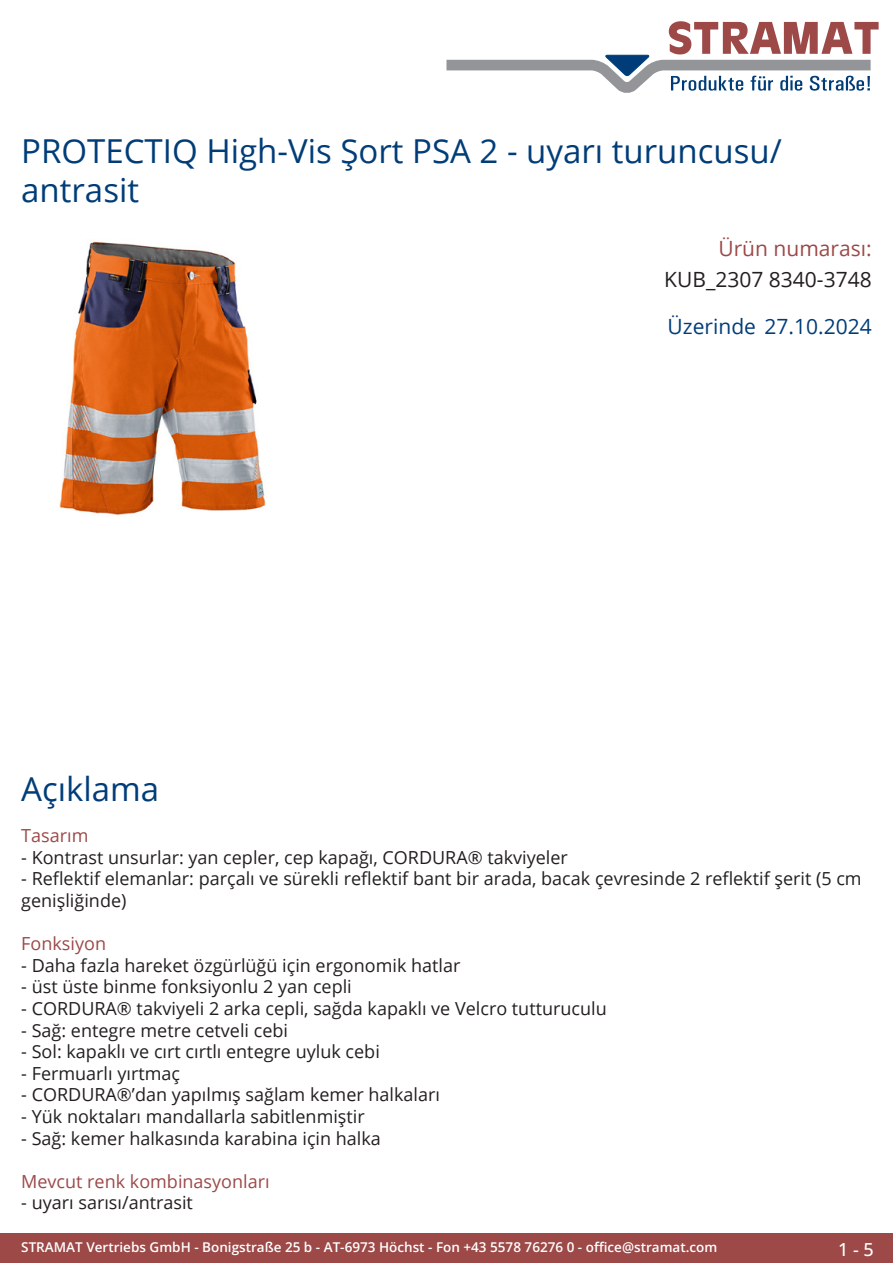
<style>
.page{position:relative;width:893px;height:1263px;background:#fff}
.page>*{position:absolute;margin:0;border:0;box-sizing:border-box;transform-origin:0 0}
.Produkttitel{font:33px/39.6px "Open Sans";color:#003d78}
.Erstellungsdatum{font:21px "Open Sans";color:#003d78}
.TechDaten_Inhalt{font:21px "Open Sans";color:#231f20}
.TechDaten_Überschrif{font:21px "Open Sans";color:#9c4948}
.Beschreibung_Text{font:18px/21.6px "Open Sans";color:#231f20}
.Beschreibung_Text-2{font:18px "Open Sans";color:#9c4948}
.t1{font:500 18px "Open Sans";color:#fff}
.t2{font:600 13.5px "Open Sans";color:#fff}
</style>
<div class="page">
<div style="left:0;top:1233px;width:893px;height:30px;background:#9c4948"></div>
<svg style="left:446px;top:21px;width:433px;height:72px"></svg>
<img style="left:58px;top:240px;width:208px;height:275px">
<p class="Produkttitel" style="left:21px;top:130px;width:762px">PROTECTIQ High-Vis Şort PSA 2 - uyarı turuncusu/ antrasit</p>
<p class="TechDaten_Überschrif" style="left:718px;top:234px;width:155px">Ürün numarası:</p>
<p class="TechDaten_Inhalt" style="left:664px;top:265px;width:209px">KUB_2307 8340-3748</p>
<p class="Erstellungsdatum" style="left:668px;top:312px;width:206px">Üzerinde 27.10.2024</p>
<p class="Produkttitel" style="left:21px;top:768px;width:140px">Açıklama</p>
<p class="Beschreibung_Text-2" style="left:21px;top:823px;width:69px">Tasarım</p>
<p class="Beschreibung_Text" style="left:21px;top:846px;width:548px">- Kontrast unsurlar: yan cepler, cep kapağı, CORDURA® takviyeler</p>
<p class="Beschreibung_Text" style="left:21px;top:867px;width:842px">- Reflektif elemanlar: parçalı ve sürekli reflektif bant bir arada, bacak çevresinde 2 reflektif şerit (5 cm genişliğinde)</p>
<p class="Beschreibung_Text-2" style="left:21px;top:931px;width:86px">Fonksiyon</p>
<p class="Beschreibung_Text" style="left:21px;top:954px;width:441px">- Daha fazla hareket özgürlüğü için ergonomik hatlar</p>
<p class="Beschreibung_Text" style="left:21px;top:975px;width:332px">- üst üste binme fonksiyonlu 2 yan cepli</p>
<p class="Beschreibung_Text" style="left:21px;top:997px;width:587px">- CORDURA® takviyeli 2 arka cepli, sağda kapaklı ve Velcro tutturuculu</p>
<p class="Beschreibung_Text" style="left:21px;top:1019px;width:268px">- Sağ: entegre metre cetveli cebi</p>
<p class="Beschreibung_Text" style="left:21px;top:1040px;width:360px">- Sol: kapaklı ve cırt cırtlı entegre uyluk cebi</p>
<p class="Beschreibung_Text" style="left:21px;top:1062px;width:160px">- Fermuarlı yırtmaç</p>
<p class="Beschreibung_Text" style="left:21px;top:1083px;width:420px">- CORDURA®’dan yapılmış sağlam kemer halkaları</p>
<p class="Beschreibung_Text" style="left:21px;top:1105px;width:345px">- Yük noktaları mandallarla sabitlenmiştir</p>
<p class="Beschreibung_Text" style="left:21px;top:1127px;width:361px">- Sağ: kemer halkasında karabina için halka</p>
<p class="Beschreibung_Text-2" style="left:21px;top:1169px;width:250px">Mevcut renk kombinasyonları</p>
<p class="Beschreibung_Text" style="left:21px;top:1191px;width:173px">- uyarı sarısı/antrasit</p>
<p class="t2" style="left:21px;top:1238px;width:698px">STRAMAT Vertriebs GmbH - Bonigstraße 25 b - AT-6973 Höchst - Fon +43 5578 76276 0 - office@stramat.com</p>
<p class="t1" style="left:838px;top:1237px;width:37px">1 - 5</p>
</div>
